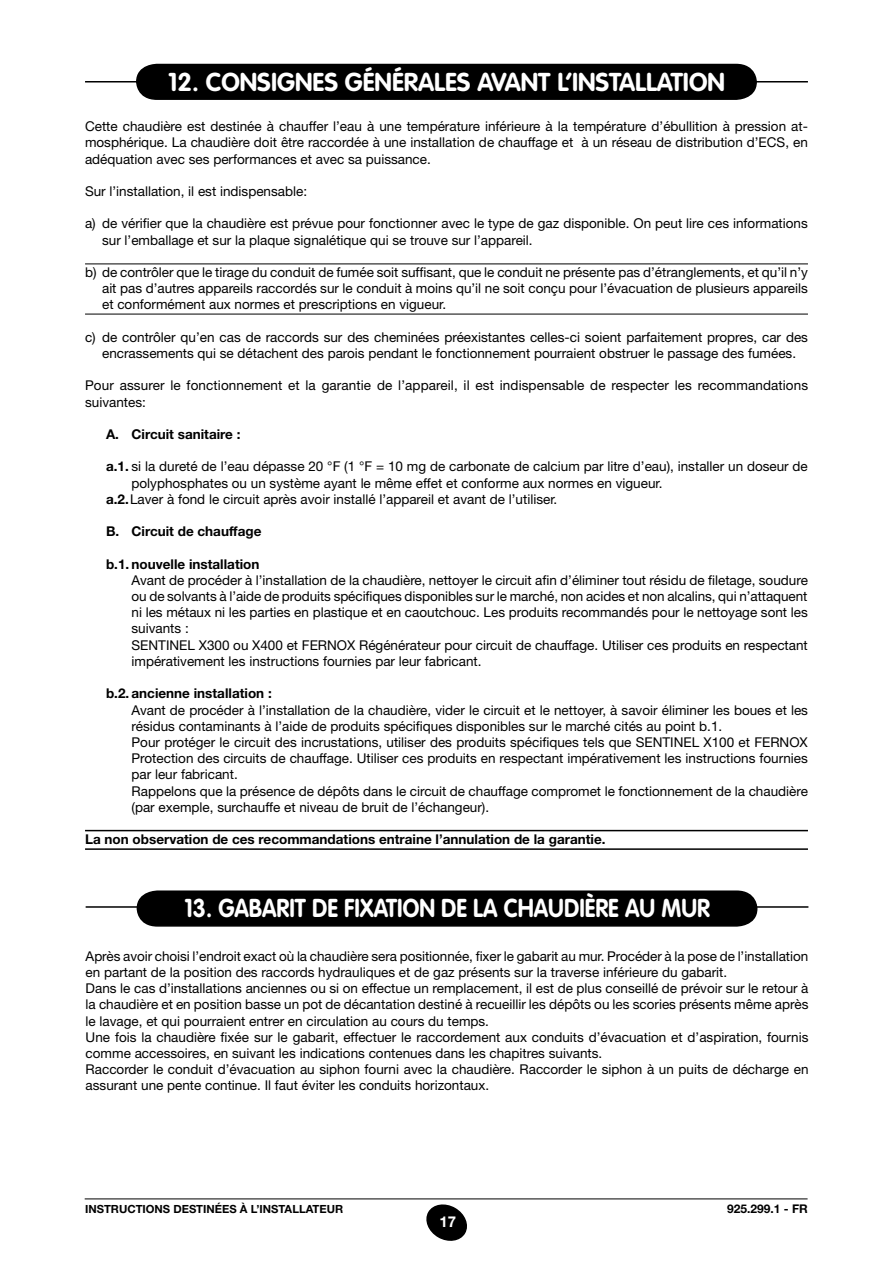
<style>
.page{position:relative;width:893px;height:1263px;background:#fff}
.page>*{position:absolute;margin:0;border:0;box-sizing:border-box;transform-origin:0 0}
.t1{font:700 25.5px "VAG Rounded Std";color:#fff}
.t2{font:700 25.5px "VAG Rounded Std";color:#fff;scale:.9 1}
.t3{font:700 15px "Helvetica Neue LT Std";color:#fff}
.t4{font:13.5px/16.2px "Helvetica Neue LT Std";color:#000}
.t5{font:700 13.5px "Helvetica Neue LT Std";color:#000}
.t6{font:700 12px "Helvetica Neue LT Std";color:#000}
.t7{font:700 11.25px "Helvetica Neue LT Std";color:#000}
.s1{font-weight:700}
</style>
<div class="page">
<svg style="left:426px;top:1204px;width:41px;height:37px"></svg>
<hr style="left:85px;top:1198px;width:723px;height:1px;background:#000">
<hr style="left:85px;top:81px;width:723px;height:1px;background:#000">
<hr style="left:85px;top:264px;width:723px;height:1px;background:#000">
<hr style="left:85px;top:314px;width:723px;height:1px;background:#000">
<hr style="left:85px;top:830px;width:723px;height:1px;background:#000">
<hr style="left:85px;top:848px;width:723px;height:2px;background:#000">
<svg style="left:135px;top:63px;width:623px;height:37px;background:#090909"></svg>
<hr style="left:86px;top:906px;width:722px;height:2px;background:#000">
<div style="left:136px;top:890px;width:622px;height:37px;background:#000"></div>
<h1 class="t1" style="left:168px;top:67px;width:558px">12. CONSIGNES GÉNÉRALES AVANT L’INSTALLATION</h1>
<p class="t4" style="left:85px;top:118px;width:724px;text-align:justify">Cette chaudière est destinée à chauffer l’eau à une température inférieure à la température d’ébullition à pression at&shy;mosphérique. La chaudière doit être raccordée à une installation de chauffage et à un réseau de distribution d’ECS, en adéquation avec ses performances et avec sa puissance.</p>
<p class="t4" style="left:85px;top:183px;width:224px">Sur l’installation, il est indispensable:</p>
<p class="t4" style="left:102px;top:215px;width:707px;text-indent:-17px">a) de vérifier que la chaudière est prévue pour fonctionner avec le type de gaz disponible. On peut lire ces informations sur l’emballage et sur la plaque signalétique qui se trouve sur l’appareil.</p>
<p class="t4" style="left:102px;top:264px;width:707px;text-align:justify;text-indent:-17px">b) de contrôler que le tirage du conduit de fumée soit suffisant, que le conduit ne présente pas d’étranglements, et qu’il n’y ait pas d’autres appareils raccordés sur le conduit à moins qu’il ne soit conçu pour l’évacuation de plusieurs appareils et conformément aux normes et prescriptions en vigueur.</p>
<p class="t4" style="left:85px;top:329px;width:724px;text-align:center">c) de contrôler qu’en cas de raccords sur des cheminées préexistantes celles-ci soient parfaitement propres, car des encrassements qui se détachent des parois pendant le fonctionnement pourraient obstruer le passage des fumées.</p>
<p class="t4" style="left:85px;top:377px;width:725px">Pour assurer le fonctionnement et la garantie de l’appareil, il est indispensable de respecter les recommandations suivantes:</p>
<p class="t5" style="left:106px;top:426px;width:136px">A. Circuit sanitaire :</p>
<p class="t4" style="left:106px;top:458px;width:703px"><span class="s1">a.1.</span> si la dureté de l’eau dépasse 20 °F (1 °F = 10 mg de carbonate de calcium par litre d’eau), installer un doseur de</p>
<p class="t4" style="left:132px;top:475px;width:532px">polyphosphates ou un système ayant le même effet et conforme aux normes en vigueur.</p>
<p class="t4" style="left:106px;top:491px;width:453px"><span class="s1">a.2.</span>Laver à fond le circuit après avoir installé l’appareil et avant de l’utiliser.</p>
<p class="t5" style="left:106px;top:523px;width:157px">B. Circuit de chauffage</p>
<p class="t5" style="left:106px;top:555px;width:155px">b.1. nouvelle installation</p>
<p class="t4" style="left:132px;top:572px;width:678px">Avant de procéder à l’installation de la chaudière, nettoyer le circuit afin d’éliminer tout résidu de filetage, soudure ou de solvants à l’aide de produits spécifiques disponibles sur le marché, non acides et non alcalins, qui n’attaquent ni les métaux ni les parties en plastique et en caoutchouc. Les produits recommandés pour le nettoyage sont les suivants :<br>SENTINEL X300 ou X400 et FERNOX Régénérateur pour circuit de chauffage. Utiliser ces produits en respectant impérativement les instructions fournies par leur fabricant.</p>
<p class="t5" style="left:106px;top:685px;width:167px">b.2. ancienne installation :</p>
<p class="t4" style="left:132px;top:701px;width:678px">Avant de procéder à l’installation de la chaudière, vider le circuit et le nettoyer, à savoir éliminer les boues et les résidus contaminants à l’aide de produits spécifiques disponibles sur le marché cités au point b.1.<br>Pour protéger le circuit des incrustations, utiliser des produits spécifiques tels que SENTINEL X100 et FERNOX Protection des circuits de chauffage. Utiliser ces produits en respectant impérativement les instructions fournies par leur fabricant.<br>Rappelons que la présence de dépôts dans le circuit de chauffage compromet le fonctionnement de la chaudière (par exemple, surchauffe et niveau de bruit de l’échangeur).</p>
<p class="t5" style="left:85px;top:831px;width:522px">La non observation de ces recommandations entraine l’annulation de la garantie.</p>
<h1 class="t2" style="left:184px;top:893px;width:585px">13. GABARIT DE FIXATION DE LA CHAUDIÈRE AU MUR</h1>
<p class="t4" style="left:86px;top:948px;width:724px">Après avoir choisi l’endroit exact où la chaudière sera positionnée, fixer le gabarit au mur. Procéder à la pose de l’installation en partant de la position des raccords hydrauliques et de gaz présents sur la traverse inférieure du gabarit.<br>Dans le cas d’installations anciennes ou si on effectue un remplacement, il est de plus conseillé de prévoir sur le retour à la chaudière et en position basse un pot de décantation destiné à recueillir les dépôts ou les scories présents même après le lavage, et qui pourraient entrer en circulation au cours du temps.<br>Une fois la chaudière fixée sur le gabarit, effectuer le raccordement aux con-duits d’évacuation et d’aspiration, fournis comme accessoires, en sui-vant les indications contenues dans les chapitres suivants.<br>Raccorder le conduit d’évacuation au siphon fourni avec la chaudière. Raccorder le siphon à un puits de décharge en assurant une pente continue. Il faut éviter les conduits horizontaux.</p>
<p class="t7" style="left:85px;top:1202px;width:208px">Instructions destinées à l’installa</p>
<p class="t7" style="left:313px;top:1202px;width:28px">teur</p>
<p class="t6" style="left:727px;top:1202px;width:82px">925.299.1 - FR</p>
<p class="t3" style="left:439px;top:1212px;width:18px">17</p>
</div>
